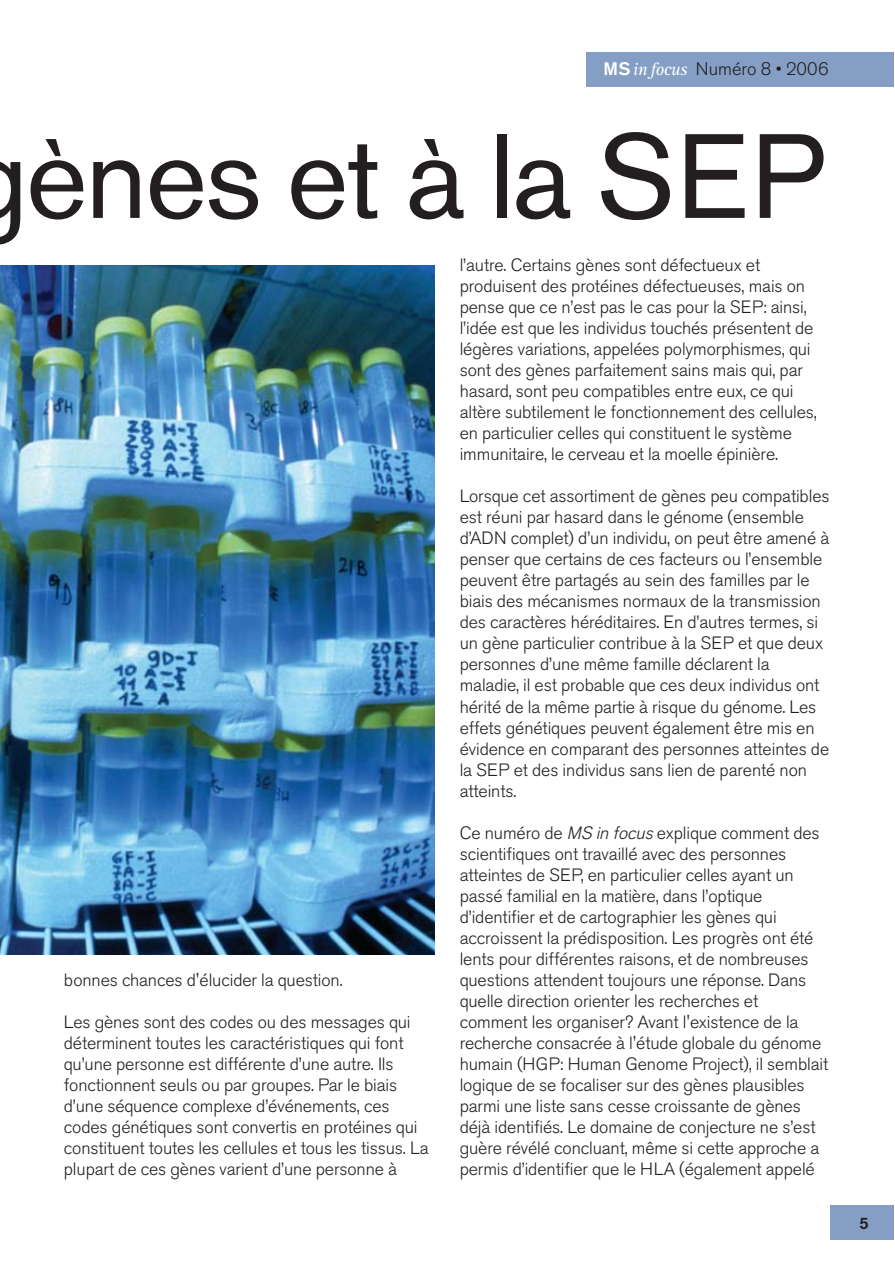
<style>
.page{position:relative;width:895px;height:1262px;background:#fff}
.page>*{position:absolute;margin:0;border:0;box-sizing:border-box;transform-origin:0 0}
.t1{font:118.5px "Akzidenz Grotesk BE";letter-spacing:-.015em;color:#231f20}
.t2{font:300 18px "Akzidenz Grotesk BE";color:#231f20}
.t3{font:300 17.7px/21px "Akzidenz Grotesk BE";letter-spacing:-.005em;color:#231f20}
.t4{font:500 16.5px "Akzidenz Grotesk BE";color:#231f20}
.s1{font-weight:500;color:#fff}
.s2{font-family:"Rotis Serif";font-weight:400;font-style:italic;color:#fff}
.s3{font-style:italic}
</style>
<div class="page">
<div style="left:586px;top:52px;width:307px;height:34px;background:#859ec4"></div>
<div style="left:829px;top:1205px;width:64px;height:34px;background:#859ec4"></div>
<img style="left:0;top:265px;width:434px;height:689px">
<p class="t2" style="left:603px;top:63px;width:226px"><span class="s1">MS</span><span class="s2">infocus</span> Numéro 8 • 2006</p>
<h1 class="t1" style="left:26px;top:134px;width:800px">ènes et à la SEP</h1>
<p class="t3" style="left:64px;top:971px;width:280px">bonnes chances d'élucider la question.</p>
<p class="t3" style="left:64px;top:1013px;width:366px">Les gènes sont des codes ou des messages qui déterminent toutes les caractéristiques qui font qu’une personne est différente d’une autre. Ils fonctionnent seuls ou par groupes. Par le biais d’une séquence complexe d’événements, ces codes génétiques sont convertis en protéines qui constituent toutes les cellules et tous les tissus. La plupart de ces gènes varient d’une personne à</p>
<p class="t3" style="left:459px;top:257px;width:358px">l’autre. Certains gènes sont défectueux et produisent des protéines défectueuses, mais on pense que ce n’est pas le cas pour la SEP: ainsi, l’idée est que les individus touchés présentent de légères variations, appelées polymorphismes, qui sont des gènes parfaitement sains mais qui, par hasard, sont peu compatibles entre eux, ce qui altère subtilement le fonctionnement des cellules, en particulier celles qui constituent le système immunitaire, le cerveau et la moelle épinière.</p>
<p class="t3" style="left:459px;top:488px;width:371px">Lorsque cet assortiment de gènes peu compatibles est réuni par hasard dans le génome (ensemble d’ADN complet) d’un individu, on peut être amené à penser que certains de ces facteurs ou l’ensemble peuvent être partagés au sein des familles par le biais des mécanismes normaux de la transmission des caractères héréditaires. En d’autres termes, si un gène particulier contribue à la SEP et que deux personnes d’une même famille déclarent la maladie, il est probable que ces deux individus ont hérité de la même partie à risque du génome. Les effets génétiques peuvent également être mis en évidence en comparant des personnes atteintes de la SEP et des individus sans lien de parenté non atteints.</p>
<p class="t3" style="left:459px;top:824px;width:370px">Ce numéro de <span class="s3">MS in focus</span>explique comment des scientifiques ont travaillé avec des personnes atteintes de SEP, en particulier celles ayant un passé familial en la matière, dans l’optique d’identifier et de cartographier les gènes qui accroissent la prédisposition. Les progrès ont été lents pour différentes raisons, et de nombreuses questions attendent toujours une réponse. Dans quelle direction orienter les recherches et comment les organiser? Avant l'existence de la recherche consacrée à l'étude globale du génome humain (HGP: Human Genome Project), il semblait logique de se focaliser sur des gènes plausibles parmi une liste sans cesse croissante de gènes déjà identifiés. Le domaine de conjecture ne s’est guère révélé concluant, même si cette approche a permis d’identifier que le HLA (également appelé</p>
<p class="t4" style="left:858px;top:1217px;width:11px">5</p>
</div>
